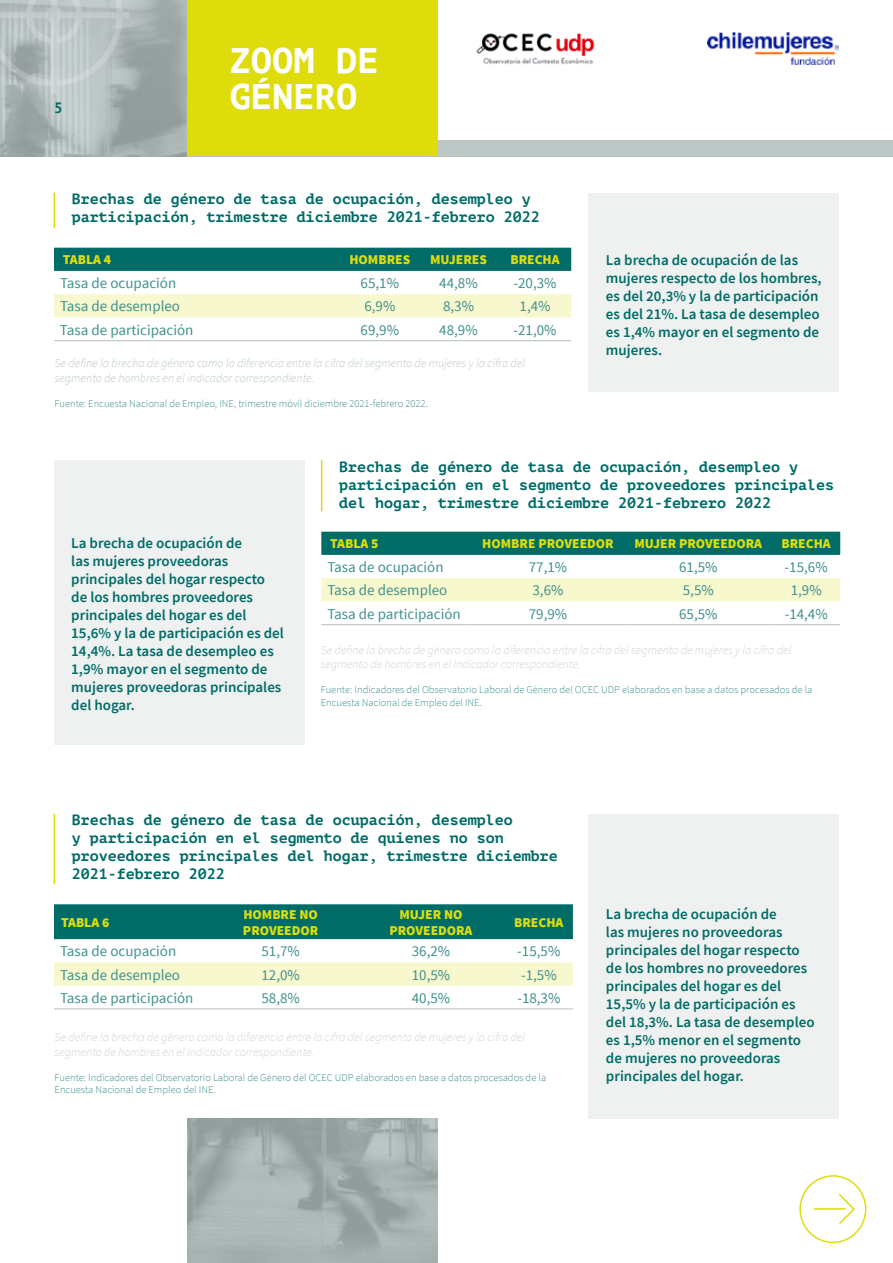
<style>
.page{position:relative;width:893px;height:1263px;background:#fff}
.page>*{position:absolute;margin:0;border:0;box-sizing:border-box;transform-origin:0 0}
.t1{font:700 35.55px "PT Mono";color:#fff}
.t2{font:600 15px/18px "Source Sans Pro";color:#006c68}
.t3{font:700 15px/18px "PT Mono";color:#006c68}
.t4{font:15px "Source Sans Pro";color:#40918e}
.t5{font:700 15px "PT Sans";color:#006c68}
.t6{font:900 13.5px/16.2px "Source Sans Pro";color:#dedd0b}
.t7{font:italic 300 12px/14.4px "Source Sans Pro";color:#ccd5d3}
.t8{font:italic 300 12px/14.4px "Source Sans Pro";color:#bcc7c5}
.t9{font:300 10.5px/12.6px "Source Sans Pro";color:#40918e}
</style>
<div class="page">
<div style="left:188px;top:140px;width:705px;height:17px;background:#bcc7c5"></div>
<svg style="left:0;top:0;width:188px;height:157px;background:#a4afac"></svg>
<div style="left:188px;top:0;width:250px;height:156px;background:#dedd0b"></div>
<img style="left:476px;top:33px;width:119px;height:32px">
<img style="left:707px;top:32px;width:132px;height:33px">
<svg style="left:0;top:0;width:129px;height:94px;background:#b9c3c1"></svg>
<div style="left:589px;top:193px;width:250px;height:198px;background:#eef1f0"></div>
<div style="left:54px;top:460px;width:250px;height:285px;background:#eef1f0"></div>
<div style="left:589px;top:814px;width:250px;height:304px;background:#eef1f0"></div>
<div style="left:54px;top:248px;width:517px;height:23px;background:#006c68"></div>
<div style="left:54px;top:294px;width:517px;height:23px;background:#f8f8ce"></div>
<hr style="left:54px;top:340px;width:288px;height:1px;background:#bcc7c5">
<hr style="left:342px;top:340px;width:76px;height:1px;background:#bcc7c5">
<hr style="left:418px;top:340px;width:81px;height:1px;background:#bcc7c5">
<hr style="left:499px;top:340px;width:72px;height:1px;background:#bcc7c5">
<div style="left:321px;top:532px;width:519px;height:23px;background:#006c68"></div>
<div style="left:321px;top:578px;width:519px;height:23px;background:#f8f8ce"></div>
<hr style="left:321px;top:624px;width:150px;height:1px;background:#bcc7c5">
<hr style="left:471px;top:624px;width:153px;height:1px;background:#bcc7c5">
<hr style="left:624px;top:624px;width:148px;height:1px;background:#bcc7c5">
<hr style="left:772px;top:624px;width:68px;height:1px;background:#bcc7c5">
<div style="left:54px;top:904px;width:519px;height:35px;background:#006c68"></div>
<svg style="left:54px;top:962px;width:519px;height:24px;background:#f8f8cf"></svg>
<hr style="left:54px;top:1008px;width:150px;height:1px;background:#bcc7c5">
<hr style="left:204px;top:1008px;width:153px;height:1px;background:#bcc7c5">
<hr style="left:357px;top:1008px;width:148px;height:1px;background:#bcc7c5">
<hr style="left:505px;top:1008px;width:68px;height:1px;background:#bcc7c5">
<hr style="left:54px;top:193px;width:1px;height:35px;background:#dedd0b">
<hr style="left:321px;top:460px;width:1px;height:51px;background:#dedd0b">
<hr style="left:54px;top:814px;width:1px;height:70px;background:#dedd0b">
<div style="left:799px;top:1175px;width:67px;height:68px;border:2px solid #dedd0b;border-radius:50%"></div>
<hr style="left:814px;top:1208px;width:31px;height:2px;background:#dedd0b">
<svg style="left:837px;top:1194px;width:18px;height:30px"></svg>
<svg style="left:188px;top:1118px;width:250px;height:145px;background:#a4afad"></svg>
<p class="t5" style="left:54px;top:97px;width:10px">5</p>
<h1 class="t1" style="left:229px;top:40px;width:151px">ZOOM DE</h1>
<h1 class="t1" style="left:229px;top:76px;width:130px">GÉNERO</h1>
<p class="t3" style="left:72px;top:190px;width:470px">Brechas de género de tasa de ocupación, desempleo y participación, trimestre diciembre 2021-febrero 2022</p>
<p class="t6" style="left:63px;top:252px;width:50px">TABLA 4</p>
<p class="t6" style="left:349px;top:252px;width:62px">HOMBRES</p>
<p class="t6" style="left:430px;top:252px;width:58px">MUJERES</p>
<p class="t6" style="left:510px;top:252px;width:51px">BRECHA</p>
<p class="t4" style="left:60px;top:274px;width:118px">Tasa de ocupación</p>
<p class="t4" style="left:361px;top:274px;width:40px">65,1%</p>
<p class="t4" style="left:439px;top:274px;width:40px">44,8%</p>
<p class="t4" style="left:513px;top:274px;width:45px">-20,3%</p>
<p class="t4" style="left:60px;top:297px;width:122px">Tasa de desempleo</p>
<p class="t4" style="left:364px;top:297px;width:33px">6,9%</p>
<p class="t4" style="left:443px;top:297px;width:33px">8,3%</p>
<p class="t4" style="left:520px;top:297px;width:33px">1,4%</p>
<p class="t4" style="left:60px;top:320px;width:135px">Tasa de participación</p>
<p class="t4" style="left:361px;top:320px;width:40px">69,9%</p>
<p class="t4" style="left:439px;top:320px;width:40px">48,9%</p>
<p class="t4" style="left:513px;top:320px;width:45px">-21,0%</p>
<p class="t8" style="left:55px;top:356px;width:472px">Se define la brecha de género como la diferencia entre la cifra del segmento de mujeres y la cifra del segmento de hombres en el indicador correspondiente.</p>
<p class="t9" style="left:55px;top:397px;width:375px">Fuente: Encuesta Nacional de Empleo, INE, trimestre móvil diciembre 2021-febrero 2022.</p>
<p class="t2" style="left:606px;top:251px;width:217px">La brecha de ocupación de las mujeres respecto de los hombres, es del 20,3% y la de participación es del 21%. La tasa de desempleo es 1,4% mayor en el segmento de mujeres.</p>
<p class="t2" style="left:71px;top:534px;width:214px">La brecha de ocupación de<br>las mujeres proveedoras principales del hogar respecto de los hombres proveedores principales del hogar es del<br>15,6% y la de participación es del<br>14,4%. La tasa de desempleo es<br>1,9% mayor en el segmento de mujeres proveedoras principales del hogar.</p>
<p class="t3" style="left:339px;top:457px;width:497px">Brechas de género de tasa de ocupación, desempleo y participación en el segmento de proveedores principales del hogar, trimestre diciembre 2021-febrero 2022</p>
<p class="t6" style="left:330px;top:536px;width:50px">TABLA 5</p>
<p class="t6" style="left:482px;top:536px;width:133px">HOMBRE PROVEEDOR</p>
<p class="t6" style="left:634px;top:536px;width:129px">MUJER PROVEEDORA</p>
<p class="t6" style="left:781px;top:536px;width:51px">BRECHA</p>
<p class="t4" style="left:327px;top:558px;width:118px">Tasa de ocupación</p>
<p class="t4" style="left:529px;top:558px;width:40px">77,1%</p>
<p class="t4" style="left:679px;top:558px;width:40px">61,5%</p>
<p class="t4" style="left:785px;top:558px;width:45px">-15,6%</p>
<p class="t4" style="left:327px;top:581px;width:122px">Tasa de desempleo</p>
<p class="t4" style="left:532px;top:581px;width:33px">3,6%</p>
<p class="t4" style="left:683px;top:581px;width:33px">5,5%</p>
<p class="t4" style="left:791px;top:581px;width:33px">1,9%</p>
<p class="t4" style="left:327px;top:604px;width:135px">Tasa de participación</p>
<p class="t4" style="left:529px;top:604px;width:40px">79,9%</p>
<p class="t4" style="left:679px;top:604px;width:40px">65,5%</p>
<p class="t4" style="left:785px;top:604px;width:45px">-14,4%</p>
<p class="t7" style="left:321px;top:642px;width:472px">Se define la brecha de género como la diferencia entre la cifra del segmento de mujeres y la cifra del segmento de hombres en el indicador correspondiente.</p>
<p class="t9" style="left:321px;top:683px;width:493px">Fuente: Indicadores del Observatorio Laboral de Género del OCEC UDP elaborados en base a datos procesados de la<br>Encuesta Nacional de Empleo del INE.</p>
<p class="t3" style="left:72px;top:811px;width:488px">Brechas de género de tasa de ocupación, desempleo<br>y participación en el segmento de quienes no son proveedores principales del hogar, trimestre diciembre 2021-febrero 2022</p>
<p class="t6" style="left:61px;top:915px;width:50px">TABLA 6</p>
<p class="t6" style="left:243px;top:907px;width:77px">HOMBRE NO<br>PROVEEDOR</p>
<p class="t6" style="left:389px;top:907px;width:85px;text-align:center">MUJER NO<br>PROVEEDORA</p>
<p class="t6" style="left:514px;top:915px;width:51px">BRECHA</p>
<p class="t4" style="left:60px;top:942px;width:118px">Tasa de ocupación</p>
<p class="t4" style="left:261px;top:942px;width:40px">51,7%</p>
<p class="t4" style="left:412px;top:942px;width:40px">36,2%</p>
<p class="t4" style="left:517px;top:942px;width:45px">-15,5%</p>
<p class="t4" style="left:60px;top:965px;width:122px">Tasa de desempleo</p>
<p class="t4" style="left:261px;top:965px;width:40px">12,0%</p>
<p class="t4" style="left:412px;top:965px;width:40px">10,5%</p>
<p class="t4" style="left:521px;top:965px;width:37px">-1,5%</p>
<p class="t4" style="left:60px;top:988px;width:135px">Tasa de participación</p>
<p class="t4" style="left:261px;top:988px;width:40px">58,8%</p>
<p class="t4" style="left:412px;top:988px;width:40px">40,5%</p>
<p class="t4" style="left:517px;top:988px;width:45px">-18,3%</p>
<p class="t7" style="left:55px;top:1030px;width:472px">Se define la brecha de género como la diferencia entre la cifra del segmento de mujeres y la cifra del segmento de hombres en el indicador correspondiente.</p>
<p class="t9" style="left:55px;top:1071px;width:493px">Fuente: Indicadores del Observatorio Laboral de Género del OCEC UDP elaborados en base a datos procesados de la<br>Encuesta Nacional de Empleo del INE.</p>
<p class="t2" style="left:606px;top:904px;width:210px">La brecha de ocupación de<br>las mujeres no proveedoras principales del hogar respecto de los hombres no proveedores principales del hogar es del<br>15,5% y la de participación es del 18,3%. La tasa de desempleo es 1,5% menor en el segmento de mujeres no proveedoras principales del hogar.</p>
</div>
